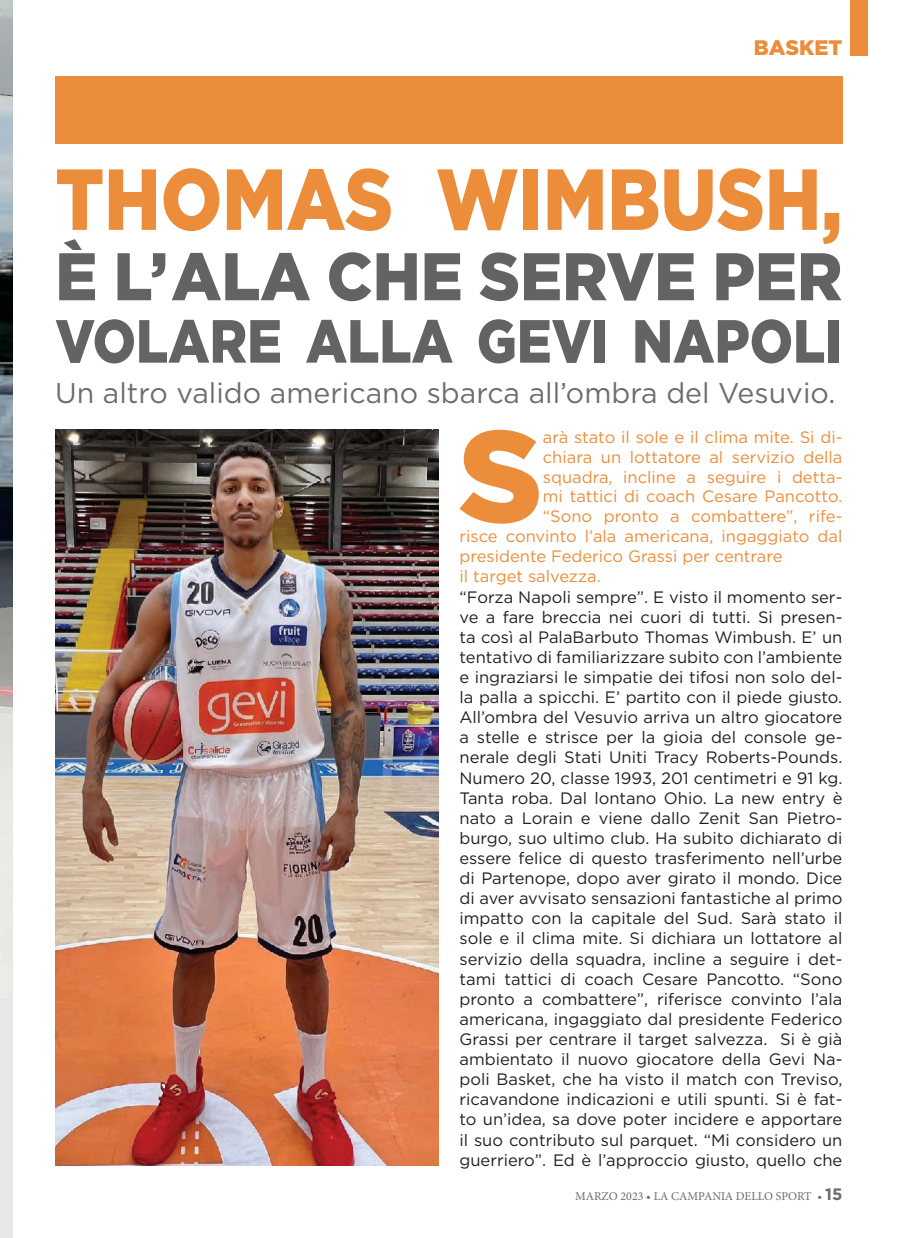
<style>
.page{position:relative;width:919px;height:1238px;background:#fff}
.page>*{position:absolute;margin:0;border:0;box-sizing:border-box;transform-origin:0 0}
.t1{font:900 129.6px "Gotham";color:#eb8d3a}
.t2{font:900 86.4px "Gotham";color:#eb8d3a;scale:.86 1}
.t3{font:900 67.2px "Gotham";color:#636366;scale:.94 1}
.t4{font:900 60.75px "Gotham";color:#636366;scale:.86 1}
.t5{font:28.5px "Gotham";color:#6c6d70}
.Header_master_page{font:900 21px "Gotham";color:#eb8d3a}
.t6{font:16.5px/20.1px "Gotham";color:#231f20;text-align:justify}
.t7{font:16.5px "Gotham";color:#eb8d3a}
.t8{font:12px "Minion Pro";color:#6c6d70}
.s1{font-family:"Gotham";font-weight:700;font-size:16.5px}
</style>
<div class="page">
<img style="left:0;top:0;width:13px;height:1237px">
<div style="left:55px;top:77px;width:788px;height:67px;background:#eb8d3a"></div>
<div style="left:850px;top:0;width:17px;height:55px;background:#eb8d3a"></div>
<img style="left:55px;top:429px;width:383px;height:736px">
<p class="Header_master_page" style="left:753px;top:33px;width:90px">BASKET</p>
<p class="t2" style="left:55px;top:140px;width:916px">THOMAS WIMBUSH,</p>
<p class="t3" style="left:55px;top:230px;width:838px">È L’ ALA CHE SERVE PER</p>
<p class="t4" style="left:55px;top:299px;width:916px">VOLARE ALLA GEVI NAPOLI</p>
<p class="t5" style="left:55px;top:374px;width:781px">Un altro valido americano sbarca all’ombra del Vesuvio.</p>
<p class="t1" style="left:458px;top:387px;width:86px">S</p>
<p class="t7" style="left:543px;top:426px;width:301px">arà stato il sole e il clima mite. Si di-</p>
<p class="t7" style="left:543px;top:446px;width:301px">chiara un lottatore al servizio della</p>
<p class="t7" style="left:543px;top:466px;width:301px">squadra, incline a seguire i detta-</p>
<p class="t7" style="left:543px;top:486px;width:301px">mi tattici di coach Cesare Pancotto.</p>
<p class="t7" style="left:543px;top:505px;width:301px">“Sono pronto a combattere”, rife-</p>
<p class="t7" style="left:459px;top:526px;width:384px">risce convinto l’ala americana, ingaggiato dal</p>
<p class="t7" style="left:459px;top:546px;width:324px">presidente Federico Grassi per centrare</p>
<p class="t7" style="left:459px;top:566px;width:143px">il target salvezza.</p>
<p class="t6" style="left:459px;top:586px;width:384px">“Forza Napoli sempre”. E visto il momento ser&shy;ve a fare breccia nei cuori di tutti. Si presen&shy;ta così al PalaBarbuto Thomas Wimbush. E’ un tentativo di familiarizzare subito con l’ambiente e ingraziarsi le simpatie dei tifosi non solo del&shy;la palla a spicchi. E’ partito con il piede giusto.<br>All’ombra del Vesuvio arriva un altro giocatore a stelle e strisce per la gioia del console ge&shy;nerale degli Stati Uniti Tracy Roberts-Pounds.<br>Numero 20, classe 1993, 201 centimetri e 91 kg.<br>Tanta roba. Dal lontano Ohio. La new entry è nato a Lorain e viene dallo Zenit San Pietro&shy;burgo, suo ultimo club. Ha subito dichiarato di essere felice di questo trasferimento nell’urbe di Partenope, dopo aver girato il mondo. Dice di aver avvisato sensazioni fantastiche al primo impatto con la capitale del Sud. Sarà stato il sole e il clima mite. Si dichiara un lottatore al servizio della squadra, incline a seguire i det&shy;tami tattici di coach Cesare Pancotto. “Sono pronto a combattere”, riferisce convinto l’ala americana, ingaggiato dal presidente Federico Grassi per centrare il target salvezza. Si è già ambientato il nuovo giocatore della Gevi Na&shy;poli Basket, che ha visto il match con Treviso, ricavandone indicazioni e utili spunti. Si è fat&shy;to un’idea, sa dove poter incidere e apportare il suo contributo sul parquet. “Mi considero un guerriero”. Ed è l’approccio giusto, quello che</p>
<p class="t8" style="left:575px;top:1188px;width:269px">MARZO 2023 • LA CAMPANIA DELLO SPORT • <span class="s1">15</span></p>
</div>
